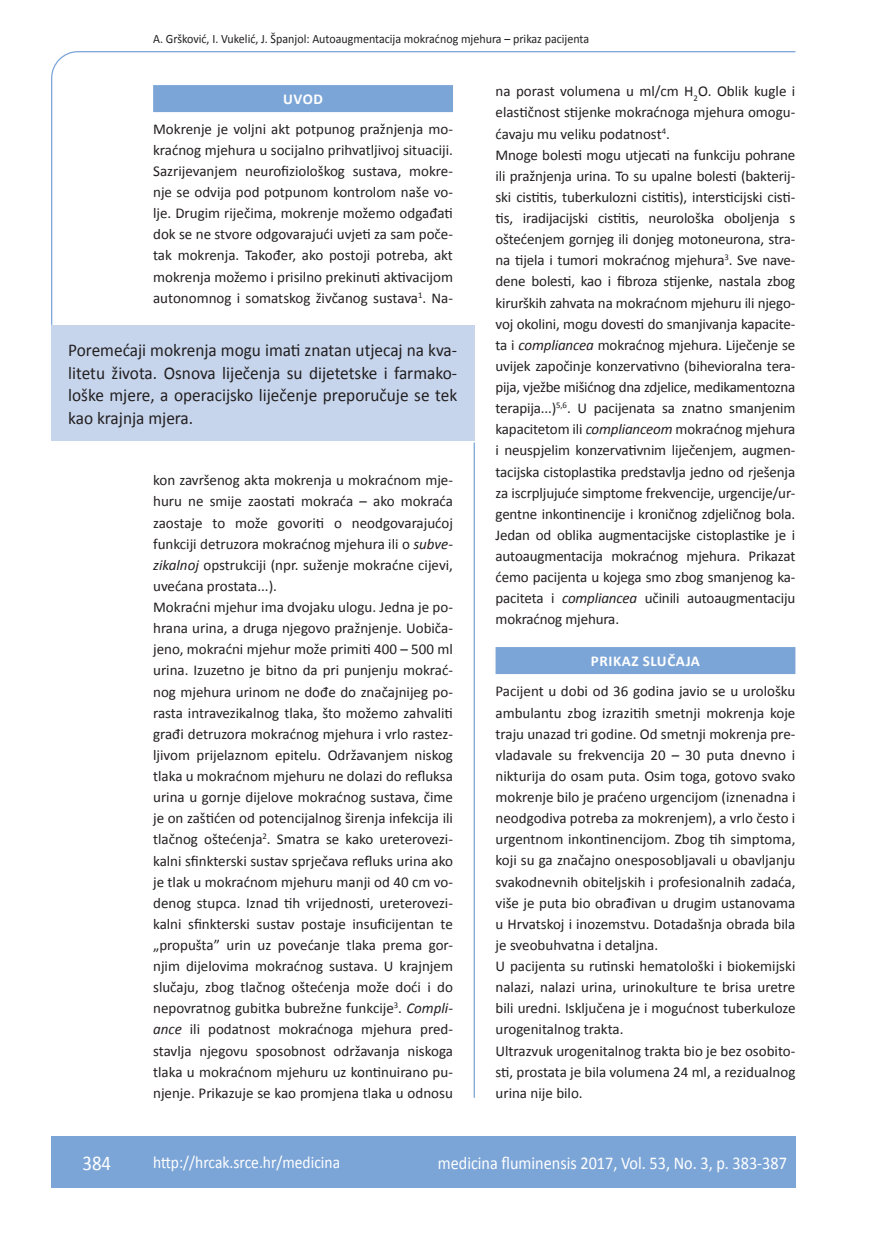
<style>
.page{position:relative;width:872px;height:1234px;background:#fff}
.page>*{position:absolute;margin:0;border:0;box-sizing:border-box;transform-origin:0 0}
.t1{font:21px "Calibri";color:#fff;scale:.9 1}
.t2{font:18px/22.5px "Calibri";color:#231f20;text-align:justify;scale:.96 1}
.t3{font:18px "Calibri";color:#fff;scale:.9 1}
.t4{font:17.25px "Calibri";color:#fff;scale:.9 1}
.t5{font:15px/21.1px "Calibri";color:#231f20}
.t6{font:700 15px "Calibri";letter-spacing:.04em;color:#fff}
.t7{font:12.75px "Calibri";color:#231f20;scale:.94 1}
.s1{font-style:italic}
</style>
<div class="page">
<svg style="left:51px;top:51px;width:745px;height:275px"></svg>
<hr style="left:473px;top:442px;width:2px;height:655px;background:#7ca5d7">
<div style="left:51px;top:1135px;width:744px;height:51px;background:#7ca5d7"></div>
<div style="left:153px;top:85px;width:300px;height:27px;background:#7ca5d7"></div>
<div style="left:495px;top:647px;width:300px;height:27px;background:#7ca5d7"></div>
<div style="left:51px;top:325px;width:423px;height:116px;background:#c6d5ec"></div>
<p class="t7" style="left:153px;top:30px;width:465px">A. Gršković, I. Vukelić, J. Španjol: Autoaugmentacija mokraćnog mjehura – prikaz pacijenta</p>
<p class="t6" style="left:283px;top:90px;width:41px">UVOD</p>
<p class="t5" style="left:153px;top:118px;width:301px;text-align:justify">Mokrenje je voljni akt potpunog pražnjenja mo&shy;kraćnog mjehura u socijalno prihvatljivoj situaciji.<br>Sazrijevanjem neurofiziološkog sustava, mokre&shy;nje se odvija pod potpunom kontrolom naše vo&shy;lje. Drugim riječima, mokrenje možemo odgađati dok se ne stvore odgovarajući uvjeti za sam poče&shy;tak mokrenja. Također, ako postoji potreba, akt mokrenja možemo i prisilno prekinuti aktivacijom autonomnog i somatskog živčanog sustava<sup>1</sup>. Na-</p>
<p class="t2" style="left:68px;top:338px;width:407px">Poremećaji mokrenja mogu imati znatan utjecaj na kva&shy;litetu života. Osnova liječenja su dijetetske i farmako&shy;loške mjere, a operacijsko liječenje preporučuje se tek kao krajnja mjera.</p>
<p class="t5" style="left:153px;top:469px;width:301px">kon završenog akta mokrenja u mokraćnom mje&shy;huru ne smije zaostati mokraća – ako mokraća zaostaje to može govoriti o neodgovarajućoj funkciji detruzora mokraćnog mjehura ili o <span class="s1">subve&shy;zikalnoj</span> opstrukciji (npr. suženje mokraćne cijevi, uvećana prostata...).<br>Mokraćni mjehur ima dvojaku ulogu. Jedna je po&shy;hrana urina, a druga njegovo pražnjenje. Uobiča&shy;jeno, mokraćni mjehur može primiti 400 – 500 ml urina. Izuzetno je bitno da pri punjenju mokrać&shy;nog mjehura urinom ne dođe do značajnijeg po&shy;rasta intravezikalnog tlaka, što možemo zahvaliti građi detruzora mokraćnog mjehura i vrlo rastez&shy;ljivom prijelaznom epitelu. Održavanjem niskog tlaka u mokraćnom mjehuru ne dolazi do refluksa urina u gornje dijelove mokraćnog sustava, čime je on zaštićen od potencijalnog širenja infekcija ili tlačnog oštećenja<sup>2</sup>. Smatra se kako ureterovezi&shy;kalni sfinkterski sustav sprječava refluks urina ako je tlak u mokraćnom mjehuru manji od 40 cm vo&shy;denog stupca. Iznad tih vrijednosti, ureterovezi&shy;kalni sfinkterski sustav postaje insuficijentan te „propušta” urin uz povećanje tlaka prema gor&shy;njim dijelovima mokraćnog sustava. U krajnjem slučaju, zbog tlačnog oštećenja može doći i do nepovratnog gubitka bubrežne funkcije<sup>3</sup>. <span class="s1">Compli&shy;ance</span> ili podatnost mokraćnoga mjehura pred&shy;stavlja njegovu sposobnost održavanja niskoga tlaka u mokraćnom mjehuru uz kontinuirano pu&shy;njenje. Prikazuje se kao promjena tlaka u odnosu</p>
<p class="t5" style="left:495px;top:80px;width:301px">na porast volumena u ml/cm H<sub>2</sub>O. Oblik kugle i elastičnost stijenke mokraćnoga mjehura omogu&shy;ćavaju mu veliku podatnost<sup>4</sup>.<br>Mnoge bolesti mogu utjecati na funkciju pohrane ili pražnjenja urina. To su upalne bolesti (bakterij&shy;ski cistitis, tuberkulozni cistitis), intersticijski cisti&shy;tis, iradijacijski cistitis, neurološka oboljenja s oštećenjem gornjeg ili donjeg motoneurona, stra&shy;na tijela i tumori mokraćnog mjehura<sup>3</sup>. Sve nave&shy;dene bolesti, kao i fibroza stijenke, nastala zbog kirurških zahvata na mokraćnom mjehuru ili njego&shy;voj okolini, mogu dovesti do smanjivanja kapacite&shy;ta i <span class="s1">compliancea</span> mokraćnog mjehura. Liječenje se uvijek započinje konzervativno (bihevioralna tera&shy;pija, vježbe mišićnog dna zdjelice, medikamentozna terapija...)<sup>5,6</sup>. U pacijenata sa znatno smanjenim kapacitetom ili <span class="s1">complianceom</span> mokraćnog mjehura i neuspjelim konzervativnim liječenjem, augmen&shy;tacijska cistoplastika predstavlja jedno od rješenja za iscrpljujuće simptome frekvencije, urgencije/ur&shy;gentne inkontinencije i kroničnog zdjeličnog bola.<br>Jedan od oblika augmentacijske cistoplastike je i autoaugmentacija mokraćnog mjehura. Prikazat ćemo pacijenta u kojega smo zbog smanjenog ka&shy;paciteta i <span class="s1">compliancea</span> učinili autoaugmentaciju mokraćnog mjehura.</p>
<p class="t6" style="left:591px;top:651px;width:111px">PRIKAZ SLUČAJA</p>
<p class="t5" style="left:495px;top:680px;width:301px">Pacijent u dobi od 36 godina javio se u urološku ambulantu zbog izrazitih smetnji mokrenja koje traju unazad tri godine. Od smetnji mokrenja pre&shy;vladavale su frekvencija 20 – 30 puta dnevno i nikturija do osam puta. Osim toga, gotovo svako mokrenje bilo je praćeno urgencijom (iznenadna i neodgodiva potreba za mokrenjem), a vrlo često i urgentnom inkontinencijom. Zbog tih simptoma, koji su ga značajno onesposobljavali u obavljanju svakodnevnih obiteljskih i profesionalnih zadaća, više je puta bio obrađivan u drugim ustanovama u Hrvatskoj i inozemstvu. Dotadašnja obrada bila je sveobuhvatna i detaljna.<br>U pacijenta su rutinski hematološki i biokemijski nalazi, nalazi urina, urinokulture te brisa uretre bili uredni. Isključena je i mogućnost tuberkuloze urogenitalnog trakta.<br>Ultrazvuk urogenitalnog trakta bio je bez osobito&shy;sti, prostata je bila volumena 24 ml, a rezidualnog urina nije bilo.</p>
<h1 class="t1" style="left:82px;top:1149px;width:33px">384</h1>
<p class="t4" style="left:153px;top:1150px;width:209px">http://hrcak.srce.hr/medicina</p>
<p class="t3" style="left:438px;top:1151px;width:389px">medicina fluminensis 2017, Vol. 53, No. 3, p. 383-387</p>
</div>
